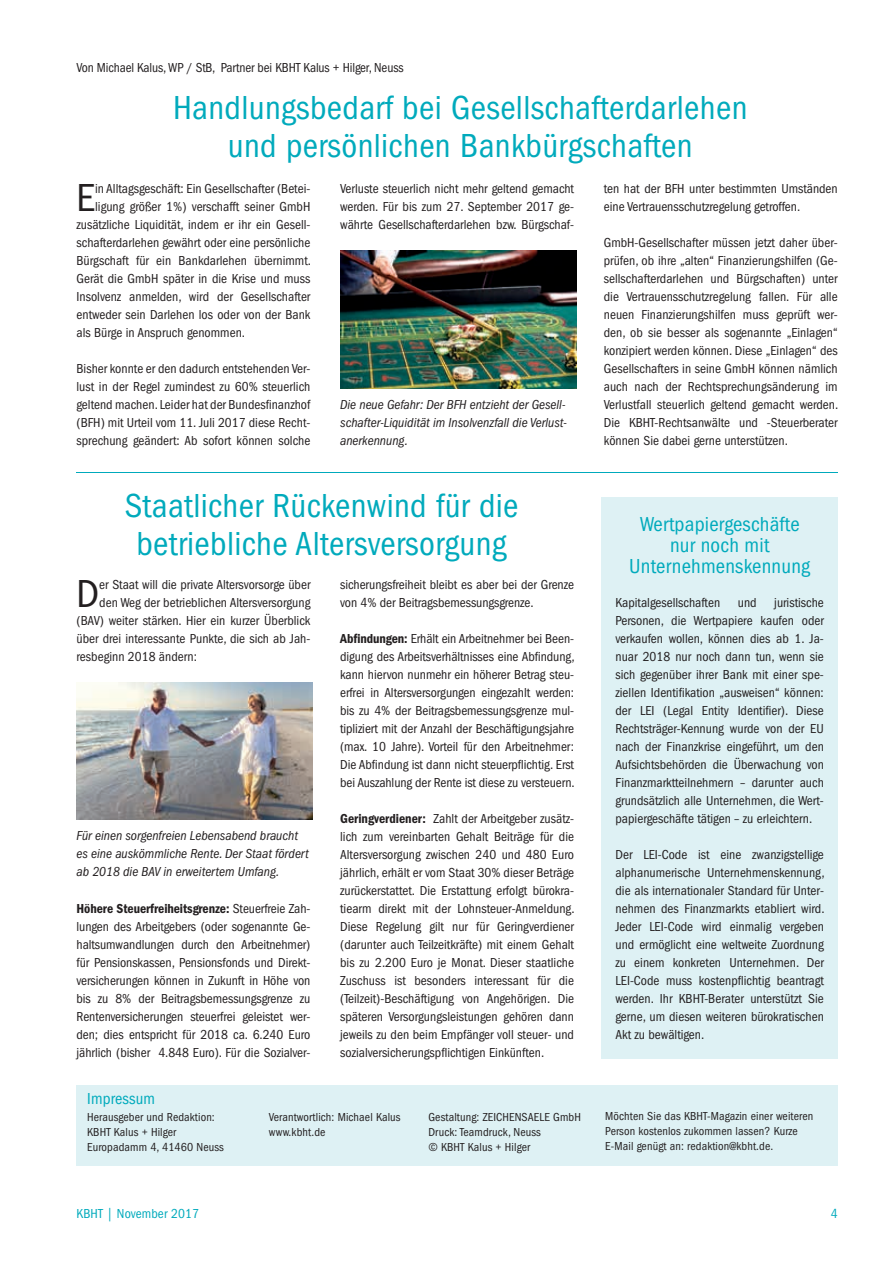
<style>
.page{position:relative;width:893px;height:1263px;background:#fff}
.page>*{position:absolute;margin:0;border:0;box-sizing:border-box;transform-origin:0 0}
.t1{font:condensed 40.5px "Franklin Gothic";color:#231f20}
.t2{font:condensed 34.5px/37.5px "Franklin Gothic";letter-spacing:.01em;color:#00aabc;text-align:center}
.t3{font:condensed 21px/21px "Franklin Gothic";letter-spacing:.01em;color:#00aabc;text-align:center}
.t4{font:condensed 16.5px "Franklin Gothic";letter-spacing:.01em;color:#00aabc}
.t5{font:condensed 13.5px/18px "Franklin Gothic";color:#231f20;text-align:justify}
.t6{font:italic condensed 13.5px/18px "Franklin Gothic";color:#231f20;text-align:justify}
.t7{font:condensed 13.5px "Franklin Gothic";letter-spacing:.01em;color:#00aabc}
.t8{font:condensed 12px/15px "Franklin Gothic";letter-spacing:.01em;color:#231f20}
.s1{font-weight:600}
</style>
<div class="page">
<div style="left:77px;top:1085px;width:761px;height:80px;background:#def1f4"></div>
<img style="left:340px;top:251px;width:236px;height:137px">
<hr style="left:77px;top:472px;width:761px;height:1px;background:#00aabc">
<img style="left:77px;top:682px;width:236px;height:138px">
<div style="left:602px;top:497px;width:236px;height:562px;background:#def1f4"></div>
<p class="t5" style="left:77px;top:58px;width:329px">Von Michael Kalus, WP / StB, Partner bei KBHT Kalus + Hilger, Neuss</p>
<h2 class="t2" style="left:173px;top:90px;width:576px">Handlungsbedarf bei Gesellschafterdarlehen und persönlichen Bankbürgschaften</h2>
<h1 class="t1" style="left:77px;top:175px;width:20px">E</h1>
<p class="t5" style="left:95px;top:180px;width:217px">in Alltagsgeschäft: Ein Gesellschafter (Betei-</p>
<p class="t5" style="left:95px;top:198px;width:217px">ligung größer 1%) verschafft seiner GmbH</p>
<p class="t5" style="left:77px;top:216px;width:235px">zusätzliche Liquidität, indem er ihr ein Gesell-</p>
<p class="t5" style="left:77px;top:234px;width:235px">schafterdarlehen gewährt oder eine persönliche</p>
<p class="t5" style="left:77px;top:252px;width:236px">Bürgschaft für ein Bankdarlehen übernimmt.</p>
<p class="t5" style="left:77px;top:270px;width:235px">Gerät die GmbH später in die Krise und muss</p>
<p class="t5" style="left:77px;top:288px;width:235px">Insolvenz anmelden, wird der Gesellschafter</p>
<p class="t5" style="left:77px;top:306px;width:235px">entweder sein Darlehen los oder von der Bank</p>
<p class="t5" style="left:77px;top:324px;width:170px">als Bürge in Anspruch genommen.</p>
<p class="t5" style="left:77px;top:360px;width:235px">Bisher konnte er den dadurch entstehenden Ver&shy;lust in der Regel zumindest zu 60% steuerlich geltend machen. Leider hat der Bundesfinanzhof (BFH) mit Urteil vom 11. Juli 2017 diese Recht&shy;sprechung geändert: Ab sofort können solche</p>
<p class="t5" style="left:340px;top:180px;width:235px">Verluste steuerlich nicht mehr geltend gemacht werden. Für bis zum 27. September 2017 ge&shy;währte Gesellschafterdarlehen bzw. Bürgschaf-</p>
<p class="t5" style="left:604px;top:179px;width:235px">ten hat der BFH unter bestimmten Umständen eine Vertrauensschutzregelung getroffen.</p>
<p class="t5" style="left:604px;top:233px;width:236px">GmbH-Gesellschafter müssen jetzt daher über&shy;prüfen, ob ihre „alten“ Finanzierungshilfen (Ge&shy;sellschafterdarlehen und Bürgschaften) unter die Vertrauensschutzregelung fallen. Für alle neuen Finanzierungshilfen muss geprüft wer&shy;den, ob sie besser als sogenannte „Einlagen“ konzipiert werden können. Diese „Einlagen“ des Gesellschafters in seine GmbH können nämlich auch nach der Rechtsprechungsänderung im Verlustfall steuerlich geltend gemacht werden.<br>Die KBHT-Rechtsanwälte und -Steuerberater können Sie dabei gerne unterstützen.</p>
<p class="t6" style="left:340px;top:396px;width:228px">Die neue Gefahr: Der BFH entzieht der Gesell&shy;schafter-Liquidität im Insolvenzfall die Verlust&shy;anerkennung.</p>
<h2 class="t2" style="left:125px;top:487px;width:395px">Staatlicher Rückenwind für die betriebliche Altersversorgung</h2>
<h1 class="t1" style="left:77px;top:571px;width:24px">D</h1>
<p class="t5" style="left:99px;top:576px;width:213px">er Staat will die private Altersvorsorge über</p>
<p class="t5" style="left:99px;top:594px;width:213px">den Weg der betrieblichen Altersversorgung</p>
<p class="t5" style="left:77px;top:612px;width:235px">(BAV) weiter stärken. Hier ein kurzer Überblick</p>
<p class="t5" style="left:77px;top:630px;width:235px">über drei interessante Punkte, die sich ab Jah-</p>
<p class="t5" style="left:77px;top:648px;width:122px">resbeginn 2018 ändern:</p>
<p class="t6" style="left:77px;top:827px;width:234px;text-align:left">Für einen sorgenfreien Lebensabend braucht es eine auskömmliche Rente. Der Staat fördert ab 2018 die BAV in erweitertem Umfang.</p>
<p class="t5" style="left:77px;top:900px;width:235px"><span class="s1">Höhere Steuerfreiheitsgrenze:</span> Steuerfreie Zah&shy;lungen des Arbeitgebers (oder sogenannte Ge&shy;haltsumwandlungen durch den Arbeitnehmer) für Pensionskassen, Pensionsfonds und Direkt&shy;versicherungen können in Zukunft in Höhe von bis zu 8% der Beitragsbemessungsgrenze zu Rentenversicherungen steuerfrei geleistet wer&shy;den; dies entspricht für 2018 ca. 6.240 Euro jährlich (bisher 4.848 Euro). Für die Sozialver-</p>
<p class="t5" style="left:340px;top:576px;width:235px">sicherungsfreiheit bleibt es aber bei der Grenze von 4% der Beitragsbemessungsgrenze.</p>
<p class="t5" style="left:340px;top:630px;width:236px"><span class="s1">Abfindungen:</span> Erhält ein Arbeitnehmer bei Been&shy;digung des Arbeitsverhältnisses eine Abfindung, kann hiervon nunmehr ein höherer Betrag steu&shy;erfrei in Altersversorgungen eingezahlt werden: bis zu 4% der Beitragsbemessungsgrenze mul&shy;tipliziert mit der Anzahl der Beschäftigungsjahre (max. 10 Jahre). Vorteil für den Arbeitnehmer:<br>Die Abfindung ist dann nicht steuerpflichtig. Erst bei Auszahlung der Rente ist diese zu versteuern.</p>
<p class="t5" style="left:340px;top:809px;width:236px"><span class="s1">Geringverdiener:</span> Zahlt der Arbeitgeber zusätz&shy;lich zum vereinbarten Gehalt Beiträge für die Altersversorgung zwischen 240 und 480 Euro jährlich, erhält er vom Staat 30% dieser Beträge zurückerstattet. Die Erstattung erfolgt bürokra&shy;tiearm direkt mit der Lohnsteuer-Anmeldung.<br>Diese Regelung gilt nur für Geringverdiener (darunter auch Teilzeitkräfte) mit einem Gehalt bis zu 2.200 Euro je Monat. Dieser staatliche Zuschuss ist besonders interessant für die (Teilzeit)-Beschäftigung von Angehörigen. Die späteren Versorgungsleistungen gehören dann jeweils zu den beim Empfänger voll steuer- und sozialversicherungspflichtigen Einkünften.</p>
<h3 class="t3" style="left:629px;top:514px;width:182px">Wertpapiergeschäfte nur noch mit<br>Unternehmenskennung</h3>
<p class="t5" style="left:615px;top:594px;width:106px">Kapitalgesellschaften</p>
<p class="t5" style="left:738px;top:594px;width:20px">und</p>
<p class="t5" style="left:615px;top:594px;width:210px;text-indent:159px">juristische Personen, die Wertpapiere kaufen oder verkaufen wollen, können dies ab 1. Ja&shy;nuar 2018 nur noch dann tun, wenn sie sich gegenüber ihrer Bank mit einer spe&shy;ziellen Identifikation „ausweisen“ können: der LEI (Legal Entity Identifier). Diese Rechtsträger-Kennung wurde von der EU nach der Finanzkrise eingeführt, um den Aufsichtsbehörden die Überwachung von Finanzmarktteilnehmern – darunter auch grundsätzlich alle Unternehmen, die Wert&shy;papiergeschäfte tätigen – zu erleichtern.</p>
<p class="t5" style="left:615px;top:846px;width:211px">Der LEI-Code ist eine zwanzigstellige alphanumerische Unternehmenskennung, die als internationaler Standard für Unter&shy;nehmen des Finanzmarkts etabliert wird.<br>Jeder LEI-Code wird einmalig vergeben und ermöglicht eine weltweite Zuordnung zu einem konkreten Unternehmen. Der LEI-Code muss kostenpflichtig beantragt werden. Ihr KBHT-Berater unterstützt Sie gerne, um diesen weiteren bürokratischen Akt zu bewältigen.</p>
<p class="t4" style="left:87px;top:1089px;width:69px">Impressum</p>
<p class="t8" style="left:87px;top:1109px;width:138px">Herausgeber und Redaktion:<br>KBHT Kalus + Hilger<br>Europadamm 4, 41460 Neuss</p>
<p class="t8" style="left:269px;top:1109px;width:133px">Verantwortlich: Michael Kalus www.kbht.de</p>
<p class="t8" style="left:428px;top:1109px;width:154px">Gestaltung: ZEICHENSAELE GmbH<br>Druck: Teamdruck, Neuss<br>© KBHT Kalus + Hilger</p>
<p class="t8" style="left:605px;top:1109px;width:210px">Möchten Sie das KBHT-Magazin einer weiteren<br>Person kostenlos zukommen lassen? Kurze<br>E-Mail genügt an: redaktion@kbht.de.</p>
<p class="t7" style="left:77px;top:1205px;width:124px">KBHT | November 2017</p>
<p class="t7" style="left:831px;top:1205px;width:8px">4</p>
</div>
